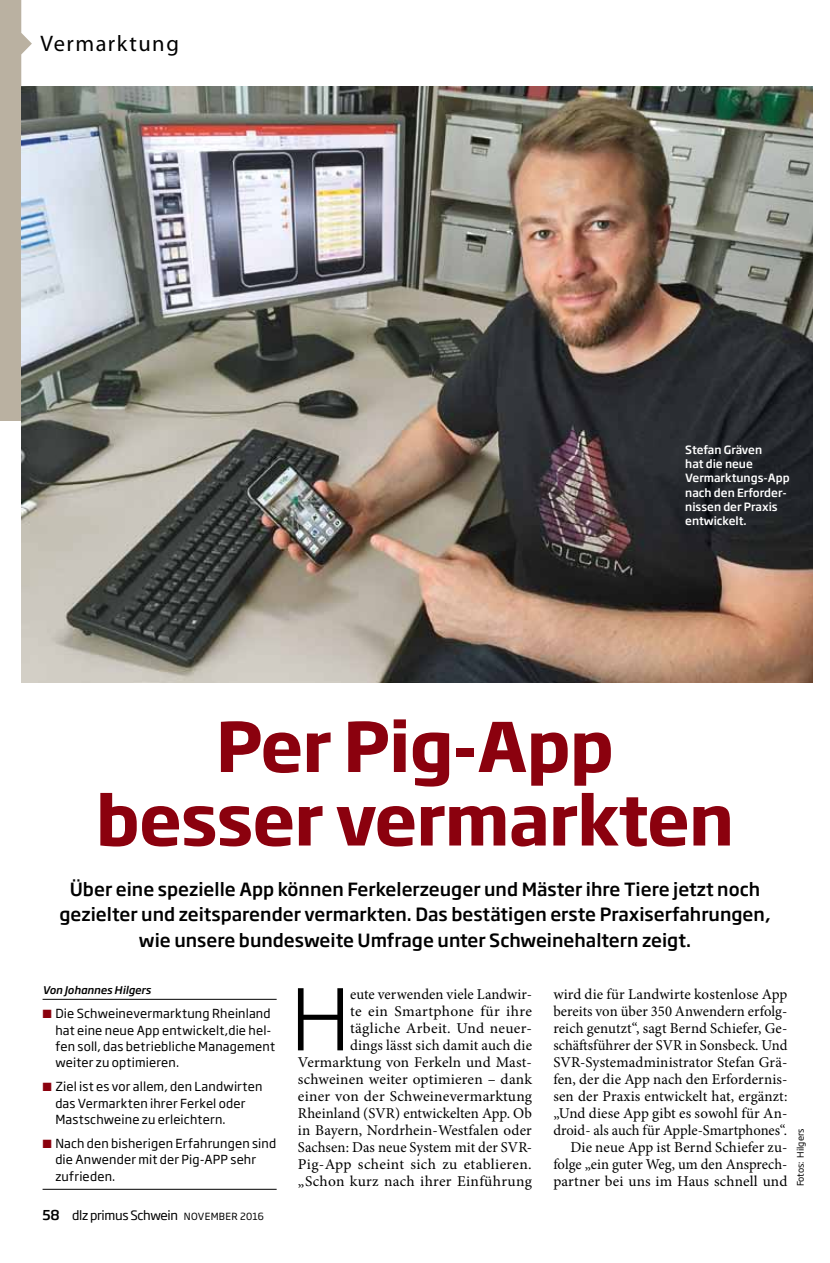
<style>
.page{position:relative;width:830px;height:1263px;background:#fff}
.page>*{position:absolute;margin:0;border:0;box-sizing:border-box;transform-origin:0 0}
.t1{font:300 83.7px "Soho Gothic Pro";color:#000}
.t2{font:700 67.5px/73.5px "Soho Gothic Pro";letter-spacing:-.015em;color:#8b010e;text-align:center}
.t3{font:22.5px "Myriad Pro";letter-spacing:.065em;color:#000}
.t4{font:500 18px/25.5px "Soho Gothic Pro";color:#000;text-align:center}
.t5{font:15px/17px "Minion Pro";letter-spacing:.01em;color:#000;text-align:right}
.t6{font:12.75px "Soho Gothic Pro";letter-spacing:-.025em;color:#000}
.t7{font:12.3px/16px "Soho Gothic Pro";letter-spacing:.01em;color:#000}
.t8{font:500 11.25px/14.2px "Soho Gothic Pro";color:#fff}
.t9{font:italic 500 10.5px "Soho Gothic Pro";color:#000}
.t10{font:9px "Soho Gothic Pro";color:#000}
.s1{font-weight:500;font-size:13.5px}
.s2{font-size:9.75px}
</style>
<div class="page">
<svg style="left:0;top:0;width:32px;height:421px;background:#bfb6a8"></svg>
<img style="left:21px;top:86px;width:791px;height:596px">
<hr style="left:43px;top:999px;width:233px;height:1px;background:#000">
<hr style="left:43px;top:1189px;width:233px;height:1px;background:#000">
<h3 class="t3" style="left:40px;top:30px;width:140px">Vermarktung</h3>
<p class="t8" style="left:685px;top:442px;width:106px">Stefan Gräven<br>hat die neue<br>Vermarktungs-App nach den Erforder&shy;nissen der Praxis entwickelt.</p>
<h2 class="t2" style="left:96px;top:706px;width:639px">Per Pig-App besser vermarkten</h2>
<p class="t4" style="left:59px;top:875px;width:712px">Über eine spezielle App können Ferkelerzeuger und Mäster ihre Tiere jetzt noch gezielter und zeitsparender vermarkten. Das bestätigen erste Praxiserfahrungen, wie unsere bundesweite Umfrage unter Schweinehaltern zeigt.</p>
<p class="t9" style="left:43px;top:982px;width:110px">Von Johannes Hilgers</p>
<p class="t7" style="left:55px;top:1005px;width:221px">Die Schweinevermarktung Rheinland hat eine neue App entwickelt,die hel&shy;fen soll, das betriebliche Management weiter zu optimieren.</p>
<p class="t7" style="left:55px;top:1078px;width:208px">Ziel ist es vor allem, den Landwirten das Vermarkten ihrer Ferkel oder<br>Mastschweine zu erleichtern.</p>
<p class="t7" style="left:55px;top:1135px;width:222px">Nach den bisherigen Erfahrungen sind die Anwender mit der Pig-APP sehr zufrieden.</p>
<h1 class="t1" style="left:291px;top:954px;width:61px">H</h1>
<p class="t5" style="left:298px;top:986px;width:236px">eute verwenden viele Landwir-<br>te ein Smartphone für ihre tägliche Arbeit. Und neuer-<br>dings lässt sich damit auch die Vermarktung von Ferkeln und Mast&shy;schweinen weiter optimieren – dank einer von der Schweinevermarktung Rheinland (SVR) entwickelten App. Ob in Bayern, Nordrhein-Westfalen oder Sachsen: Das neue System mit der SVR-Pig-App scheint sich zu etablieren. „Schon kurz nach ihrer Einführung</p>
<p class="t5" style="left:553px;top:986px;width:235px">wird die für Landwirte kostenlose App bereits von über 350 Anwendern erfolg&shy;reich genutzt“, sagt Bernd Schiefer, Ge&shy;schäftsführer der SVR in Sonsbeck. Und SVR-Systemadministrator Stefan Grä&shy;fen, der die App nach den Erfordernis&shy;sen der Praxis entwickelt hat, ergänzt: „Und diese App gibt es sowohl für An&shy;droid- als auch für Apple-Smartphones“.<br>Die neue App ist Bernd Schiefer zu&shy;folge „ein guter Weg, um den Ansprech&shy;partner bei uns im Haus schnell und</p>
<p class="t6" style="left:43px;top:1206px;width:223px"><span class="s1">58</span> dlz primus Schwein <span class="s2">NOVEMBER 2016</span></p>
<p class="t10" style="left:793px;top:1186px;width:59px;rotate:-90deg">Fotos: Hilgers</p>
</div>
